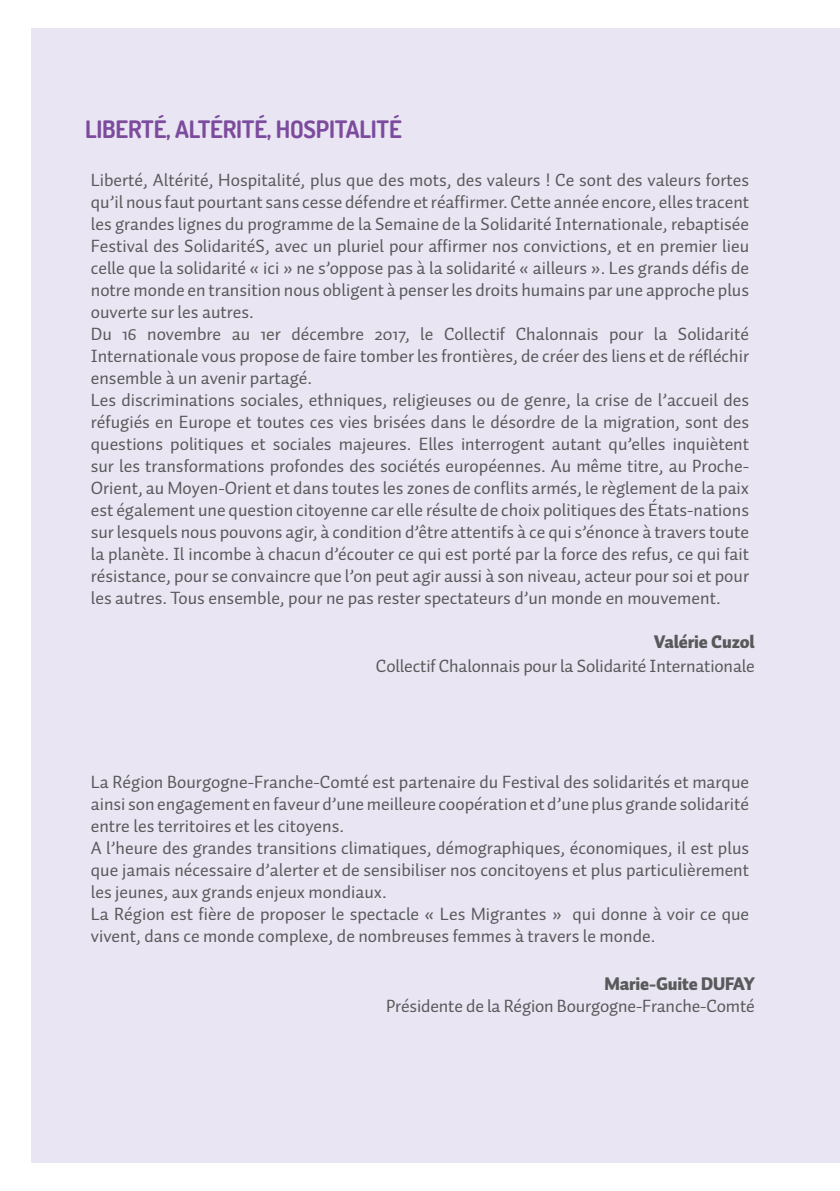
<style>
.page{position:relative;width:840px;height:1191px;background:#fff}
.page>*{position:absolute;margin:0;border:0;box-sizing:border-box;transform-origin:0 0}
.t1{font:700 24px "Dosis";letter-spacing:-.01em;color:#7c4b9e}
.t2{font:18px/22px "Auto 2";color:#58595b}
.t3{font:900 18px "Auto 2";letter-spacing:-.01em;color:#58595b}
</style>
<div class="page">
<div style="left:31px;top:28px;width:808px;height:1134px;background:#eae5f2"></div>
<h1 class="t1" style="left:85px;top:114px;width:318px">LIBERTÉ, ALTÉRITÉ, HOSPITALITÉ</h1>
<p class="t2" style="left:91px;top:169px;width:659px">Liberté, Altérité, Hospitalité, plus que des mots, des valeurs ! Ce sont des valeurs fortes qu’il nous faut pourtant sans cesse défendre et réaffirmer. Cette année encore, elles tracent les grandes lignes du programme de la Semaine de la Solidarité Internationale, rebaptisée Festival des SolidaritéS, avec un pluriel pour affirmer nos convictions, et en premier lieu celle que la solidarité « ici » ne s’oppose pas à la solidarité « ailleurs ». Les grands défis de notre monde en transition nous obligent à penser les droits humains par une approche plus ouverte sur les autres.<br>Du 16 novembre au 1er décembre 2017, le Collectif Chalonnais pour la Solidarité Internationale vous propose de faire tomber les frontières, de créer des liens et de réfléchir ensemble à un avenir partagé.<br>Les discriminations sociales, ethniques, religieuses ou de genre, la crise de l’accueil des réfugiés en Europe et toutes ces vies brisées dans le désordre de la migration, sont des questions politiques et sociales majeures. Elles interrogent autant qu’elles inquiètent sur les transformations profondes des sociétés européennes. Au même titre, au Proche-Orient, au Moyen-Orient et dans toutes les zones de conflits armés, le règlement de la paix est également une question citoyenne car elle résulte de choix politiques des États-nations sur lesquels nous pouvons agir, à condition d’être attentifs à ce qui s’énonce à travers toute la planète. Il incombe à chacun d’écouter ce qui est porté par la force des refus, ce qui fait résistance, pour se convaincre que l’on peut agir aussi à son niveau, acteur pour soi et pour les autres. Tous ensemble, pour ne pas rester spectateurs d’un monde en mouvement.</p>
<p class="t3" style="left:653px;top:630px;width:102px">Valérie Cuzol</p>
<p class="t2" style="left:376px;top:655px;width:380px">Collectif Chalonnais pour la Solidarité Internationale</p>
<p class="t2" style="left:91px;top:771px;width:659px">La Région Bourgogne-Franche-Comté est partenaire du Festival des solidarités et marque ainsi son engagement en faveur d’une meilleure coopération et d’une plus grande solidarité entre les territoires et les citoyens.<br>A l’heure des grandes transitions climatiques, démographiques, économiques, il est plus que jamais nécessaire d’alerter et de sensibiliser nos concitoyens et plus particulièrement les jeunes, aux grands enjeux mondiaux.<br>La Région est fière de proposer le spectacle « Les Migrantes » qui donne à voir ce que vivent, dans ce monde complexe, de nombreuses femmes à travers le monde.</p>
<p class="t3" style="left:604px;top:972px;width:152px">Marie-Guite DUFAY</p>
<p class="t2" style="left:386px;top:995px;width:370px">Présidente de la Région Bourgogne-Franche-Comté</p>
</div>
